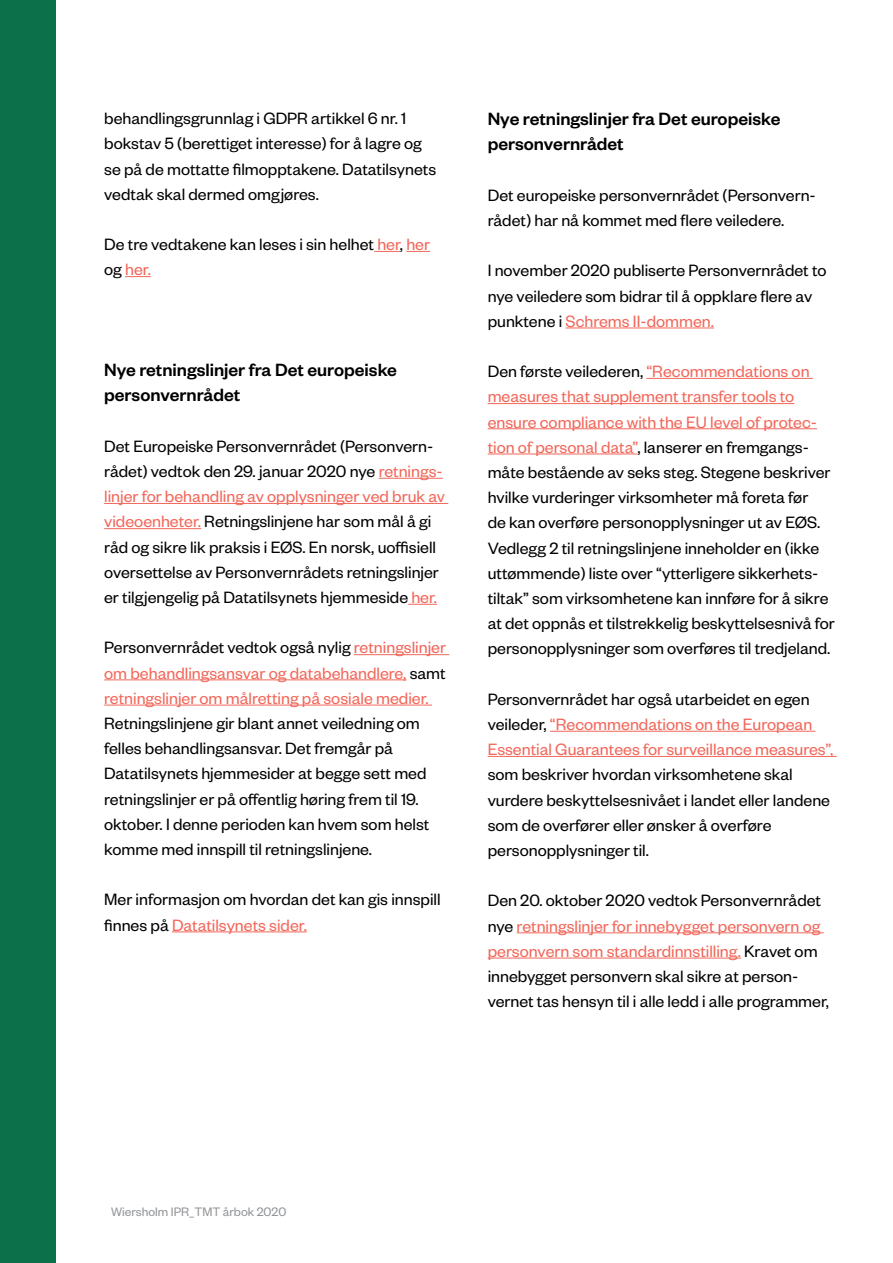
<style>
.page{position:relative;width:893px;height:1263px;background:#fff}
.page>*{position:absolute;margin:0;border:0;box-sizing:border-box;transform-origin:0 0}
.t1{font:500 19.5px/25.2px "Founders Grotesk";color:#000}
.t2{font:18px/25.2px "Founders Grotesk";color:#000}
.t3{font:18px/25.2px "Founders Grotesk";color:#f2675a}
.t4{font:13.5px "Founders Grotesk";color:#939598}
.s1{color:#f2675a}
.s2{color:#000}
</style>
<div class="page">
<svg style="left:374px;top:251px;width:26px;height:1px"></svg>
<svg style="left:406px;top:251px;width:24px;height:1px"></svg>
<svg style="left:125px;top:276px;width:26px;height:1px"></svg>
<hr style="left:379px;top:478px;width:64px;height:1px;background:#f2675a">
<hr style="left:104px;top:503px;width:344px;height:1px;background:#f2675a">
<hr style="left:104px;top:528px;width:97px;height:1px;background:#f2675a">
<svg style="left:408px;top:604px;width:29px;height:1px"></svg>
<hr style="left:354px;top:654px;width:95px;height:1px;background:#f2675a">
<hr style="left:104px;top:679px;width:302px;height:1px;background:#f2675a">
<hr style="left:104px;top:705px;width:328px;height:1px;background:#f2675a">
<hr style="left:172px;top:931px;width:135px;height:1px;background:#f2675a">
<hr style="left:565px;top:328px;width:149px;height:1px;background:#f2675a">
<hr style="left:646px;top:378px;width:167px;height:1px;background:#f2675a">
<hr style="left:488px;top:403px;width:306px;height:1px;background:#f2675a">
<hr style="left:488px;top:428px;width:329px;height:1px;background:#f2675a">
<hr style="left:488px;top:454px;width:149px;height:1px;background:#f2675a">
<hr style="left:550px;top:731px;width:265px;height:1px;background:#f2675a">
<hr style="left:488px;top:756px;width:349px;height:1px;background:#f2675a">
<hr style="left:517px;top:932px;width:307px;height:1px;background:#f2675a">
<hr style="left:488px;top:958px;width:253px;height:1px;background:#f2675a">
<div style="left:0;top:0;width:56px;height:1263px;background:#0c714a"></div>
<p class="t2" style="left:104px;top:105px;width:333px">behandlingsgrunnlag i GDPR artikkel 6 nr. 1 bokstav 5 (berettiget interesse) for å lagre og se på de mottatte filmopptakene. Datatilsynets vedtak skal dermed omgjøres.</p>
<p class="t2" style="left:104px;top:231px;width:327px">De tre vedtakene kan leses i sin helhet <span class="s1">her</span>, <span class="s1">her </span>og <span class="s1">her.</span></p>
<p class="t1" style="left:104px;top:356px;width:294px">Nye retningslinjer fra Det europeiske personvernrådet</p>
<p class="t2" style="left:104px;top:432px;width:342px">Det Europeiske Personvernrådet (Personvern&shy;rådet) vedtok den 29. januar 2020 nye <span class="s1">retnings&shy;linjer for behandling av opplysninger ved bruk av videoenheter.</span> Retningslinjene har som mål å gi råd og sikre lik praksis i EØS. En norsk, uoffisiell oversettelse av Personvernrådets retningslinjer er tilgjengelig på Datatilsynets hjemmeside <span class="s1">her.</span></p>
<p class="t2" style="left:104px;top:634px;width:343px">Personvernrådet vedtok også nylig <span class="s1">retningslinjer om behandlingsansvar og databehandlere,</span> samt <span class="s1">retningslinjer om målretting på sosiale medier.<br></span>Retningslinjene gir blant annet veiledning om felles behandlingsansvar. Det fremgår på Datatilsynets hjemmesider at begge sett med retningslinjer er på offentlig høring frem til 19. oktober. I denne perioden kan hvem som helst komme med innspill til retningslinjene.</p>
<p class="t2" style="left:104px;top:886px;width:338px">Mer informasjon om hvordan det kan gis innspill finnes på <span class="s1">Datatilsynets sider.</span></p>
<p class="t1" style="left:488px;top:105px;width:294px">Nye retningslinjer fra Det europeiske personvernrådet</p>
<p class="t2" style="left:488px;top:181px;width:330px">Det europeiske personvernrådet (Personvern&shy;rådet) har nå kommet med flere veiledere.</p>
<p class="t2" style="left:488px;top:257px;width:340px">I november 2020 publiserte Personvernrådet to nye veiledere som bidrar til å oppklare flere av punktene i <span class="s1">Schrems II-dommen.</span></p>
<p class="t2" style="left:488px;top:358px;width:349px">Den første veilederen, <span class="s1">“Recommendations on measures that supplement transfer tools to ensure compliance with the EU level of protec&shy;tion of personal data”</span>, lanserer en fremgangs&shy;måte bestående av seks steg. Stegene beskriver hvilke vurderinger virksomheter må foreta før<br>de kan overføre personopplysninger ut av EØS.<br>Vedlegg 2 til retningslinjene inneholder en (ikke uttømmende) liste over “ytterligere sikkerhets&shy;tiltak” som virksomhetene kan innføre for å sikre at det oppnås et tilstrekkelig beskyttelsesnivå for personopplysninger som overføres til tredjeland.</p>
<p class="t3" style="left:488px;top:685px;width:347px"><span class="s2">Personvernrådet har også utarbeidet en egen veileder,</span> “Recommendations on the European<br>Essential Guarantees for surveillance measures”,</p>
<p class="t2" style="left:488px;top:761px;width:344px">som beskriver hvordan virksomhetene skal vurdere beskyttelsesnivået i landet eller landene som de overfører eller ønsker å overføre personopplysninger til.</p>
<p class="t2" style="left:488px;top:887px;width:343px">Den 20. oktober 2020 vedtok Personvernrådet nye <span class="s1">retningslinjer for innebygget personvern og personvern som standardinnstilling.</span> Kravet om innebygget personvern skal sikre at person&shy;vernet tas hensyn til i alle ledd i alle programmer,</p>
<p class="t4" style="left:111px;top:1204px;width:176px">Wiersholm IPR_TMT årbok 2020</p>
</div>
